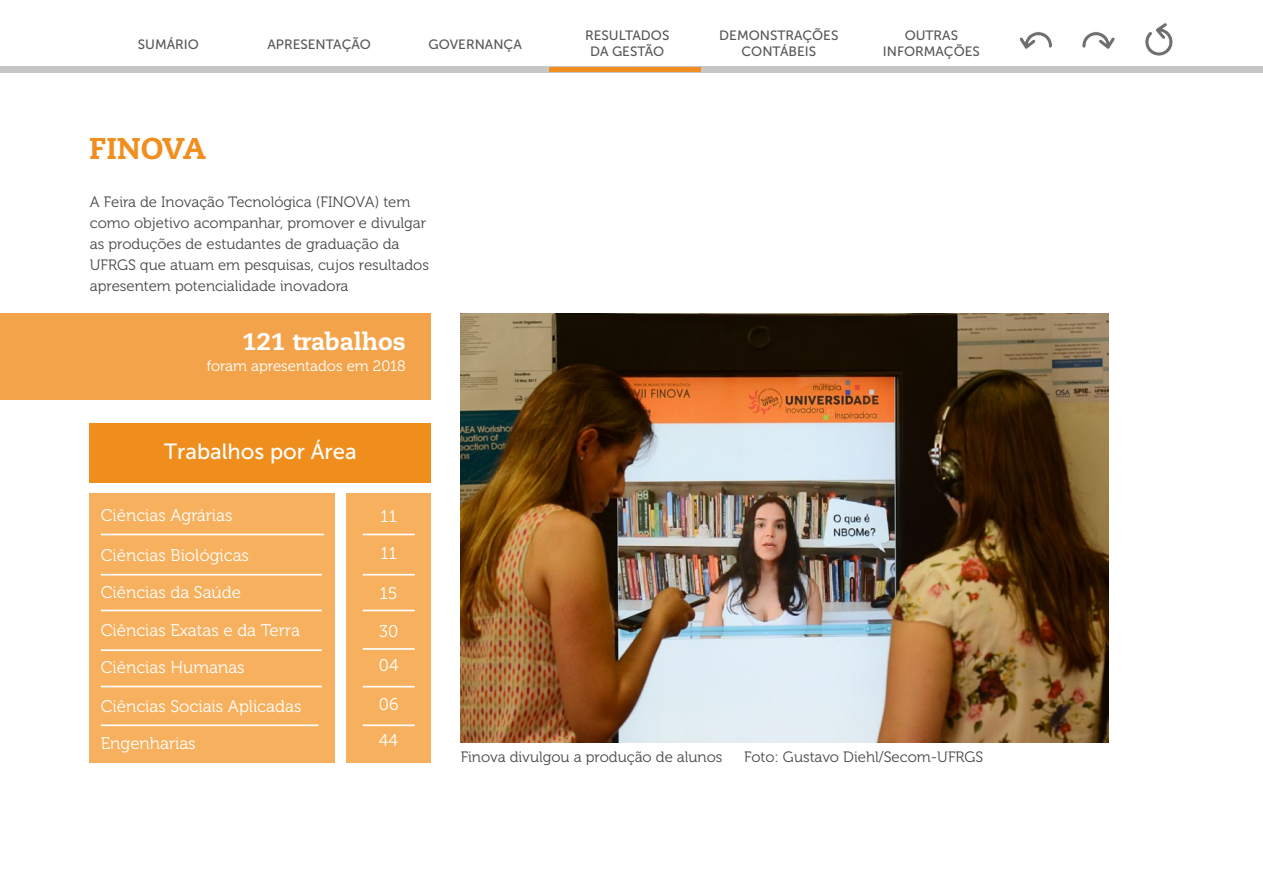
<style>
.page{position:relative;width:1263px;height:893px;background:#fff}
.page>*{position:absolute;margin:0;border:0;box-sizing:border-box;transform-origin:0 0}
.t1{font:800 30px "Caecilia LT Std";color:#f08e1f}
.t2{font:800 24px "Caecilia LT Std";color:#fff}
.t3{font:21.9px "Museo Sans 500";color:#fff}
.t4{font:16.95px/36px "Museo 300";color:#fff}
.t5{font:15px/21px "Museo 300";color:#4a4a49}
.t6{font:15px "Museo 300";color:#fff}
.t7{font:13.5px/16.2px "Museo Sans 500";color:#575756;text-align:center}
</style>
<div class="page">
<div style="left:0;top:314px;width:431px;height:86px;background:#f3a44b"></div>
<img style="left:461px;top:314px;width:648px;height:429px">
<div style="left:90px;top:493px;width:245px;height:269px;background:#f7b05d"></div>
<div style="left:346px;top:493px;width:85px;height:269px;background:#f7b05d"></div>
<div style="left:90px;top:424px;width:341px;height:59px;background:#ef8e1d"></div>
<hr style="left:101px;top:534px;width:223px;height:1px;background:#fff">
<hr style="left:363px;top:534px;width:52px;height:1px;background:#fff">
<hr style="left:363px;top:574px;width:52px;height:1px;background:#fff">
<hr style="left:363px;top:610px;width:52px;height:1px;background:#fff">
<hr style="left:363px;top:648px;width:52px;height:2px;background:#fff">
<hr style="left:363px;top:686px;width:52px;height:1px;background:#fff">
<hr style="left:363px;top:724px;width:52px;height:2px;background:#fff">
<hr style="left:101px;top:574px;width:221px;height:1px;background:#fff">
<hr style="left:101px;top:610px;width:221px;height:1px;background:#fff">
<hr style="left:101px;top:649px;width:221px;height:2px;background:#fff">
<hr style="left:101px;top:686px;width:221px;height:1px;background:#fff">
<hr style="left:101px;top:724px;width:217px;height:2px;background:#fff">
<svg style="left:1145px;top:23px;width:28px;height:33px"></svg>
<svg style="left:1082px;top:32px;width:34px;height:41px"></svg>
<svg style="left:1018px;top:32px;width:34px;height:41px"></svg>
<div style="left:0;top:66px;width:1263px;height:6px;background:#c6c6c6"></div>
<div style="left:549px;top:67px;width:152px;height:5px;background:#f08e1f"></div>
<p class="t7" style="left:138px;top:37px;width:63px">SUMÁRIO</p>
<p class="t7" style="left:267px;top:37px;width:105px">APRESENTAÇÃO</p>
<p class="t7" style="left:428px;top:37px;width:95px">GOVERNANÇA</p>
<p class="t7" style="left:585px;top:27px;width:86px">RESULTADOS<br>DA GESTÃO</p>
<p class="t7" style="left:719px;top:27px;width:121px">DEMONSTRAÇÕES<br>CONTÁBEIS</p>
<p class="t7" style="left:883px;top:27px;width:98px">OUTRAS<br>INFORMAÇÕES</p>
<h1 class="t1" style="left:89px;top:130px;width:118px">FINOVA</h1>
<p class="t5" style="left:90px;top:191px;width:341px">A Feira de Inovação Tecnológica (FINOVA) tem como objetivo acompanhar, promover e divulgar as produções de estudantes de graduação da UFRGS que atuam em pesquisas, cujos resultados apresentem potencialidade inovadora</p>
<h2 class="t2" style="left:243px;top:326px;width:165px">121 trabalhos</h2>
<p class="t6" style="left:207px;top:357px;width:200px">foram apresentados em 2018</p>
<h3 class="t3" style="left:164px;top:440px;width:194px">Trabalhos por Área</h3>
<p class="t4" style="left:101px;top:497px;width:133px">Ciências Agrárias</p>
<p class="t4" style="left:381px;top:498px;width:18px">11</p>
<p class="t4" style="left:381px;top:536px;width:18px">11</p>
<p class="t4" style="left:380px;top:576px;width:19px">15</p>
<p class="t4" style="left:379px;top:613px;width:21px">30</p>
<p class="t4" style="left:101px;top:537px;width:150px">Ciências Biológicas</p>
<p class="t4" style="left:101px;top:575px;width:142px">Ciências da Saúde</p>
<p class="t4" style="left:101px;top:613px;width:201px">Ciências Exatas e da Terra</p>
<p class="t4" style="left:101px;top:650px;width:145px">Ciências Humanas</p>
<p class="t4" style="left:101px;top:688px;width:202px;line-height:37.2px">Ciências Sociais Aplicadas<br>Engenharias</p>
<p class="t4" style="left:379px;top:648px;width:21px">04</p>
<p class="t4" style="left:379px;top:686px;width:21px">06<br>44</p>
<p class="t5" style="left:461px;top:746px;width:263px">Finova divulgou a produção de alunos</p>
<p class="t5" style="left:744px;top:746px;width:241px">Foto: Gustavo Diehl/Secom-UFRGS</p>
</div>
